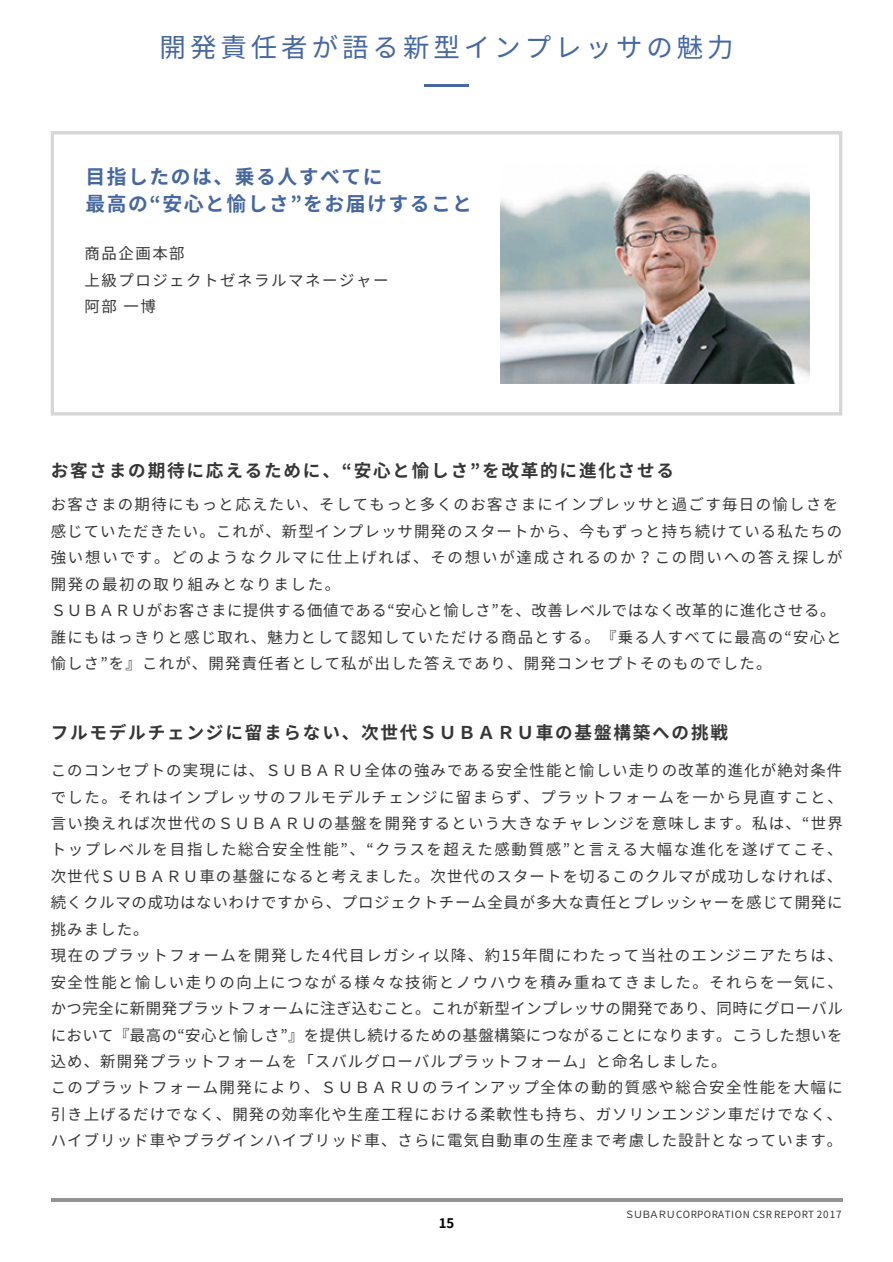
<style>
.page{position:relative;width:893px;height:1262px;background:#fff}
.page>*{position:absolute;margin:0;border:0;box-sizing:border-box;transform-origin:0 0}
.t1{font:26.4px "Noto Sans CJ Kjp";letter-spacing:.15em;color:#4567a2}
.t2{font:700 19.8px/26.4px "Noto Sans CJ Kjp";letter-spacing:.075em;color:#4567a2}
.t3{font:700 17.7px "Noto Sans CJ Kjp";letter-spacing:.1em;color:#363636}
.t4{font:15.45px/26.4px "Noto Sans CJ Kjp";letter-spacing:.075em;color:#363636}
.t5{font:15.45px/26.4px "Noto Sans CJ Kjp";letter-spacing:.1em;color:#363636}
.t6{font:700 13.2px "Noto Sans CJ Kjp";color:#000}
.t7{font:9.9px "Noto Sans CJ Kjp";letter-spacing:.025em;color:#363636}
</style>
<div class="page">
<hr style="left:51px;top:1198px;width:791px;height:3px;background:#939297">
<svg style="left:51px;top:131px;width:791px;height:284px"></svg>
<img style="left:500px;top:164px;width:309px;height:220px">
<hr style="left:424px;top:85px;width:44px;height:2px;background:#4567a2">
<h1 class="t1" style="left:160px;top:33px;width:575px">開発責任者が語る新型インプレッサの魅力</h1>
<p class="t2" style="left:85px;top:164px;width:388px">目指したのは、乗る人すべてに<br>最高の“安心と愉しさ”をお届けすること</p>
<p class="t5" style="left:84px;top:241px;width:305px">商品企画本部<br>上級プロジェクトゼネラルマネージャー阿部 一博</p>
<p class="t3" style="left:51px;top:460px;width:625px">お客さまの期待に応えるために、“安心と愉しさ”を改革的に進化させる</p>
<p class="t4" style="left:51px;top:492px;width:793px">お客さまの期待にもっと応えたい、そしてもっと多くのお客さまにインプレッサと過ごす毎日の愉しさを感じていただきたい。これが、新型インプレッサ開発のスタートから、今もずっと持ち続けている私たちの強い想いです。どのようなクルマに仕上げれば、その想いが達成されるのか？この問いへの答え探しが開発の最初の取り組みとなりました。<br>ＳＵＢＡＲＵがお客さまに提供する価値である“安心と愉しさ”を、改善レベルではなく改革的に進化させる。誰にもはっきりと感じ取れ、魅力として認知していただける商品とする。『乗る人すべてに最高の“安心と愉しさ”を』これが、開発責任者として私が出した答えであり、開発コンセプトそのものでした。</p>
<p class="t3" style="left:51px;top:723px;width:679px">フルモデルチェンジに留まらない、次世代ＳＵＢＡＲＵ車の基盤構築への挑戦</p>
<p class="t4" style="left:51px;top:757px;width:793px">このコンセプトの実現には、ＳＵＢＡＲＵ全体の強みである安全性能と愉しい走りの改革的進化が絶対条件でした。それはインプレッサのフルモデルチェンジに留まらず、プラットフォームを一から見直すこと、言い換えれば次世代のＳＵＢＡＲＵの基盤を開発するという大きなチャレンジを意味します。私は、“世界トップレベルを目指した総合安全性能”、“クラスを超えた感動質感”と言える大幅な進化を遂げてこそ、次世代ＳＵＢＡＲＵ車の基盤になると考えました。次世代のスタートを切るこのクルマが成功しなければ、続くクルマの成功はないわけですから、プロジェクトチーム全員が多大な責任とプレッシャーを感じて開発に挑みました。<br>現在のプラットフォームを開発した4代目レガシィ以降、約15年間にわたって当社のエンジニアたちは、安全性能と愉しい走りの向上につながる様々な技術とノウハウを積み重ねてきました。それらを一気に、かつ完全に新開発プラットフォームに注ぎ込むこと。これが新型インプレッサの開発であり、同時にグローバルにおいて『最高の“安心と愉しさ”』を提供し続けるための基盤構築につながることになります。こうした想いを込め、新開発プラットフォームを「スバルグローバルプラットフォーム」と命名しました。<br>このプラットフォーム開発により、ＳＵＢＡＲＵのラインアップ全体の動的質感や総合安全性能を大幅に引き上げるだけでなく、開発の効率化や生産工程における柔軟性も持ち、ガソリンエンジン車だけでなく、ハイブリッド車やプラグインハイブリッド車、さらに電気自動車の生産まで考慮した設計となっています。</p>
<p class="t6" style="left:439px;top:1216px;width:17px">15</p>
<p class="t7" style="left:624px;top:1209px;width:218px">ＳＵＢＡＲＵ CORPORATION CSR REPORT 2017</p>
</div>
